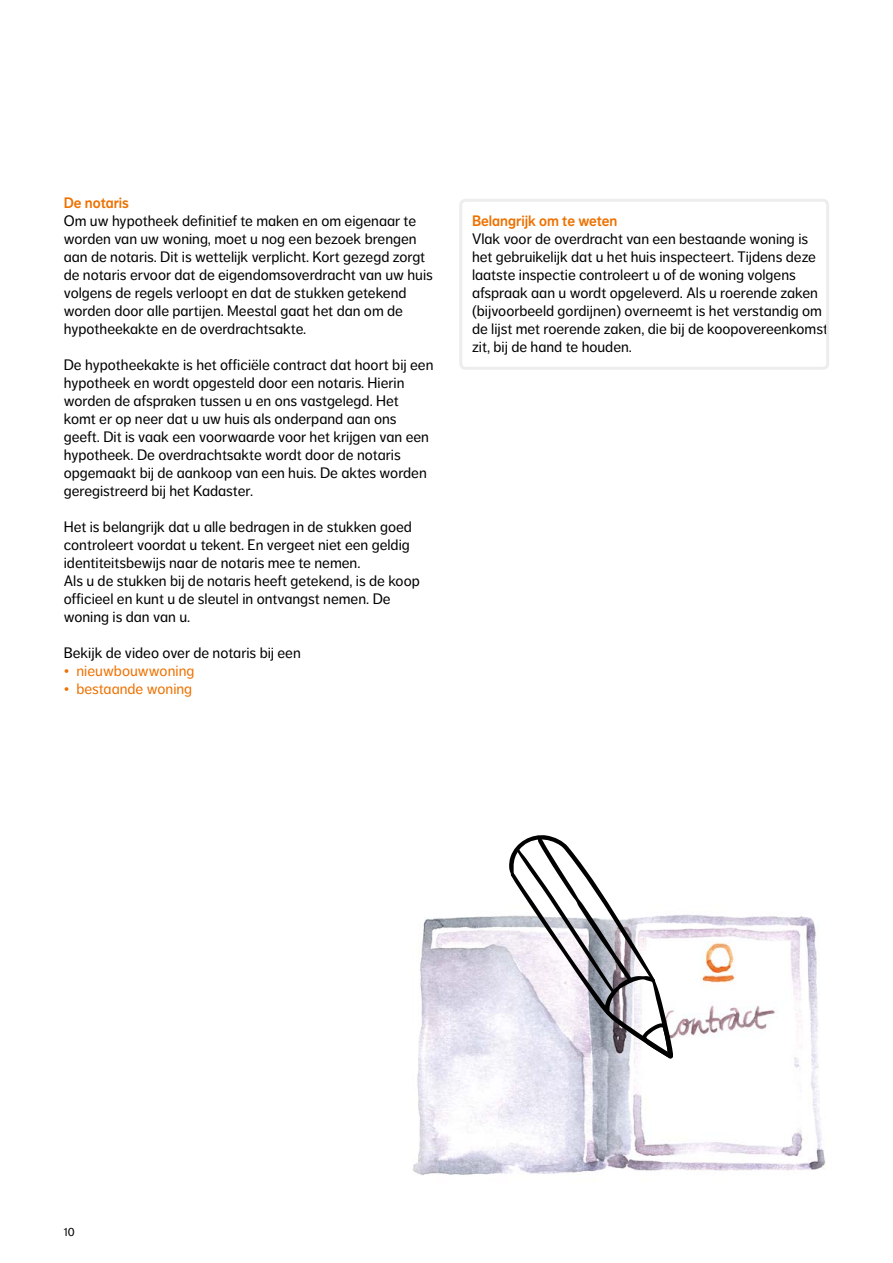
<style>
.page{position:relative;width:893px;height:1263px;background:#fff}
.page>*{position:absolute;margin:0;border:0;box-sizing:border-box;transform-origin:0 0}
.t1{font:15px/18px "NN Dagny Text";color:#000}
.t2{font:15px "NN Dagny Text";color:#ee7100}
.t3{font:15px "NN Dagny Display";color:#ee7100}
.t4{font:12px "NN Dagny Text";color:#000}
</style>
<div class="page">
<img style="left:413px;top:914px;width:413px;height:261px">
<div style="left:459px;top:199px;width:370px;height:171px;border:3px solid #eeedee;border-radius:5px"></div>
<svg style="left:509px;top:835px;width:164px;height:223px"></svg>
<p class="t3" style="left:64px;top:194px;width:67px">De notaris</p>
<p class="t1" style="left:64px;top:212px;width:371px">Om uw hypotheek definitief te maken en om eigenaar te worden van uw woning, moet u nog een bezoek brengen aan de notaris. Dit is wettelijk verplicht. Kort gezegd zorgt de notaris ervoor dat de eigendomsoverdracht van uw huis volgens de regels verloopt en dat de stukken getekend worden door alle partijen. Meestal gaat het dan om de hypotheekakte en de overdrachtsakte.</p>
<p class="t1" style="left:64px;top:356px;width:371px">De hypotheekakte is het officiële contract dat hoort bij een hypotheek en wordt opgesteld door een notaris. Hierin worden de afspraken tussen u en ons vastgelegd. Het komt er op neer dat u uw huis als onderpand aan ons geeft. Dit is vaak een voorwaarde voor het krijgen van een hypotheek. De overdrachtsakte wordt door de notaris opgemaakt bij de aankoop van een huis. De aktes worden geregistreerd bij het Kadaster.</p>
<p class="t1" style="left:64px;top:518px;width:358px">Het is belangrijk dat u alle bedragen in de stukken goed controleert voordat u tekent. En vergeet niet een geldig identiteitsbewijs naar de notaris mee te nemen.<br>Als u de stukken bij de notaris heeft getekend, is de koop officieel en kunt u de sleutel in ontvangst nemen. De woning is dan van u.</p>
<p class="t1" style="left:64px;top:644px;width:239px">Bekijk de video over de notaris bij een</p>
<p class="t2" style="left:64px;top:662px;width:132px">• nieuwbouwwoning</p>
<p class="t2" style="left:64px;top:680px;width:130px">• bestaande woning</p>
<p class="t3" style="left:472px;top:212px;width:147px">Belangrijk om te weten</p>
<p class="t1" style="left:472px;top:230px;width:358px">Vlak voor de overdracht van een bestaande woning is het gebruikelijk dat u het huis inspecteert. Tijdens deze laatste inspectie controleert u of de woning volgens afspraak aan u wordt opgeleverd. Als u roerende zaken (bijvoorbeeld gordijnen) overneemt is het verstandig om de lijst met roerende zaken, die bij de koopovereenkomst zit, bij de hand te houden.</p>
<p class="t4" style="left:64px;top:1225px;width:13px">10</p>
</div>
